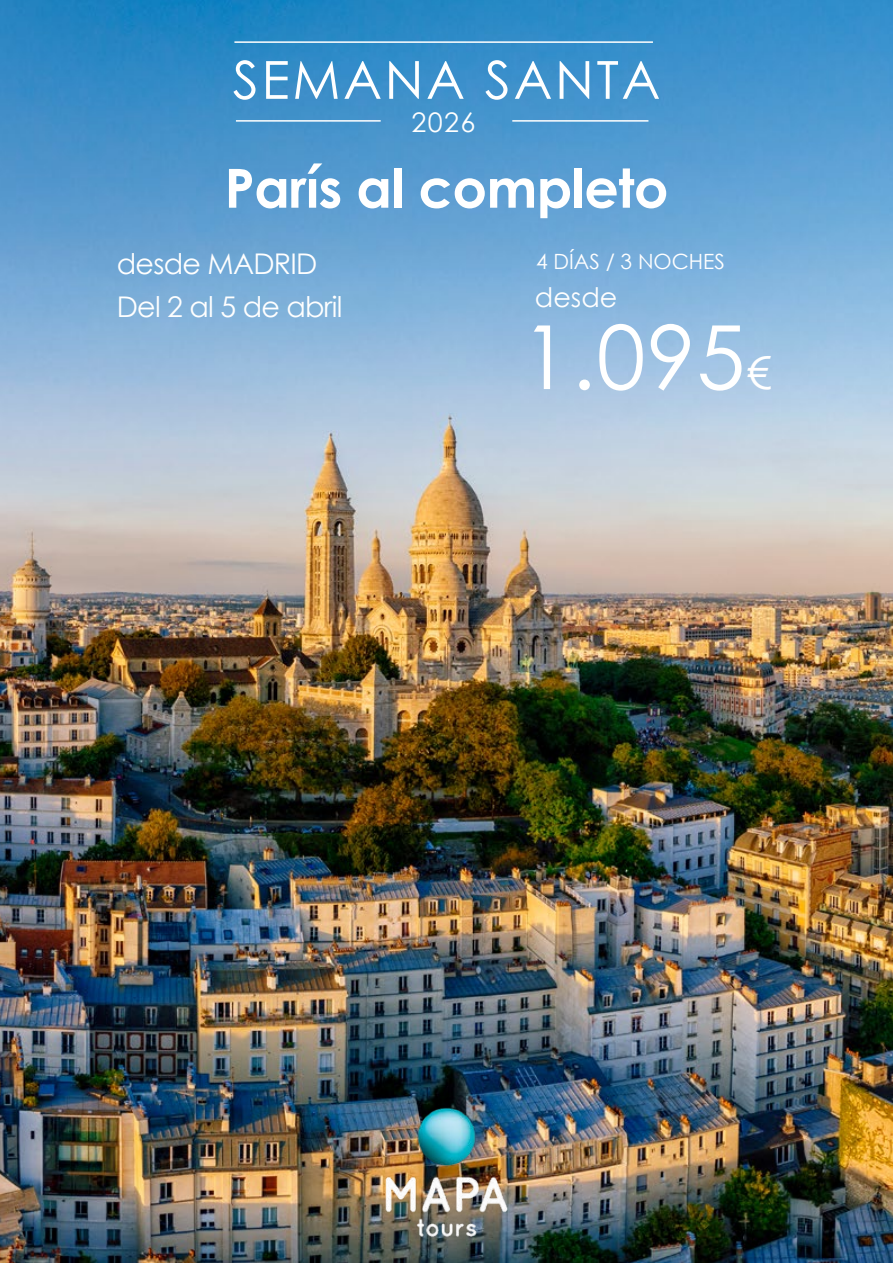
<style>
.page{position:relative;width:893px;height:1263px;background:#fff}
.page>*{position:absolute;margin:0;border:0;box-sizing:border-box;transform-origin:0 0}
.t1{font:88.5px "Century Gothic";color:#fff}
.t2{font:700 54px "Century Gothic";letter-spacing:-.01em;color:#fff}
.t3{font:52.5px "Century Gothic";letter-spacing:.05em;color:#fff}
.t4{font:28.5px/42.8px "Century Gothic";letter-spacing:-.025em;color:#fff}
.t5{font:27px "Century Gothic";color:#fff}
.t6{font:21px "Century Gothic";color:#fff}
.s1{font-size:45px}
</style>
<div class="page">
<img style="left:0;top:0;width:893px;height:1263px">
<hr style="left:236px;top:120px;width:145px;height:2px;background:#fff">
<hr style="left:512px;top:120px;width:136px;height:2px;background:#fff">
<hr style="left:234px;top:41px;width:419px;height:2px;background:#fff">
<img style="left:351px;top:1068px;width:191px;height:180px">
<h3 class="t3" style="left:233px;top:43px;width:429px">SEMANA SANTA</h3>
<p class="t5" style="left:411px;top:103px;width:65px">2026</p>
<h2 class="t2" style="left:225px;top:147px;width:445px">París al completo</h2>
<p class="t4" style="left:117px;top:242px;width:227px">desde MADRID<br>Del 2 al 5 de abril</p>
<h1 class="t1" style="left:521px;top:295px;width:252px">1.095<span class="s1">€</span></h1>
<p class="t6" style="left:536px;top:247px;width:190px">4 DÍAS / 3 NOCHES</p>
<p class="t5" style="left:535px;top:279px;width:84px">desde</p>
</div>
